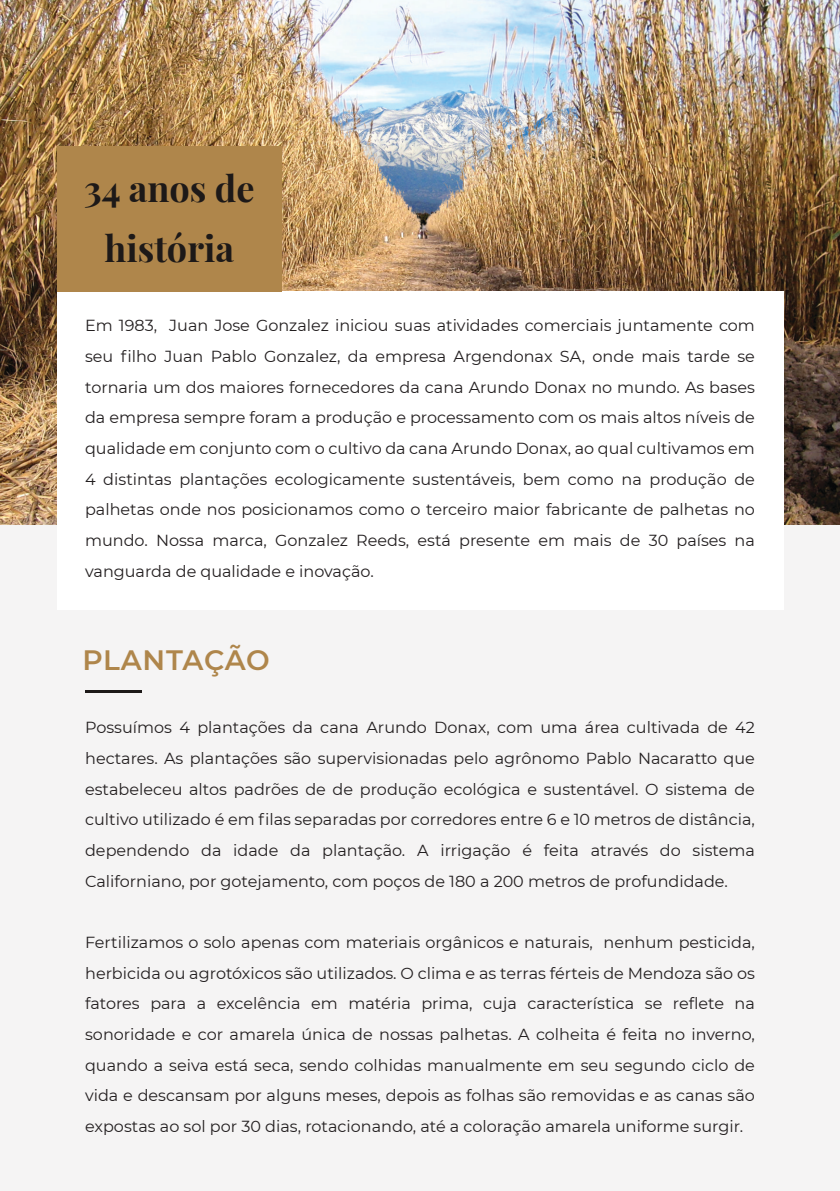
<style>
.page{position:relative;width:840px;height:1191px;background:#fff}
.page>*{position:absolute;margin:0;border:0;box-sizing:border-box;transform-origin:0 0}
.t1{font:700 36px/60px "Playfair Display";color:#1d1918;text-align:center}
.t2{font:600 28px "Montserrat";letter-spacing:.015em;color:#af864b}
.t3{font:16px/30.6px "Montserrat";color:#231f20;text-align:justify}
</style>
<div class="page">
<div style="left:0;top:524px;width:839px;height:667px;background:#f5f4f4"></div>
<img style="left:0;top:0;width:839px;height:524px">
<div style="left:57px;top:291px;width:725px;height:318px;background:#fff"></div>
<div style="left:57px;top:146px;width:224px;height:145px;background:#af864b"></div>
<hr style="left:85px;top:690px;width:57px;height:3px;background:#1d1918">
<h1 class="t1" style="left:84px;top:157px;width:172px">34 anos de história</h1>
<p class="t3" style="left:85px;top:310px;width:671px">Em 1983, Juan Jose Gonzalez iniciou suas atividades comerciais juntamente com seu filho Juan Pablo Gonzalez, da empresa Argendonax SA, onde mais tarde se tornaria um dos maiores fornecedores da cana Arundo Donax no mundo. As bases da empresa sempre foram a produção e processamento com os mais altos níveis de qualidade em conjunto com o cultivo da cana Arundo Donax, ao qual cultivamos em 4 distintas plantações ecologicamente sustentáveis, bem como na produção de palhetas onde nos posicionamos como o terceiro maior fabricante de palhetas no mundo. Nossa marca, Gonzalez Reeds, está presente em mais de 30 países na vanguarda de qualidade e inovação.</p>
<h2 class="t2" style="left:82px;top:642px;width:188px">PLANTAÇÃO</h2>
<p class="t3" style="left:85px;top:712px;width:671px">Possuímos 4 plantações da cana Arundo Donax, com uma área cultivada de 42 hectares. As plantações são supervisionadas pelo agrônomo Pablo Nacaratto que estabeleceu altos padrões de de produção ecológica e sustentável. O sistema de cultivo utilizado é em filas separadas por corredores entre 6 e 10 metros de distância, dependendo da idade da plantação. A irrigação é feita através do sistema Californiano, por gotejamento, com poços de 180 a 200 metros de profundidade.</p>
<p class="t3" style="left:85px;top:927px;width:671px">Fertilizamos o solo apenas com materiais orgânicos e naturais, nenhum pesticida, herbicida ou agrotóxicos são utilizados. O clima e as terras férteis de Mendoza são os fatores para a excelência em matéria prima, cuja característica se reflete na sonoridade e cor amarela única de nossas palhetas. A colheita é feita no inverno, quando a seiva está seca, sendo colhidas manualmente em seu segundo ciclo de vida e descansam por alguns meses, depois as folhas são removidas e as canas são expostas ao sol por 30 dias, rotacionando, até a coloração amarela uniforme surgir.</p>
</div>
